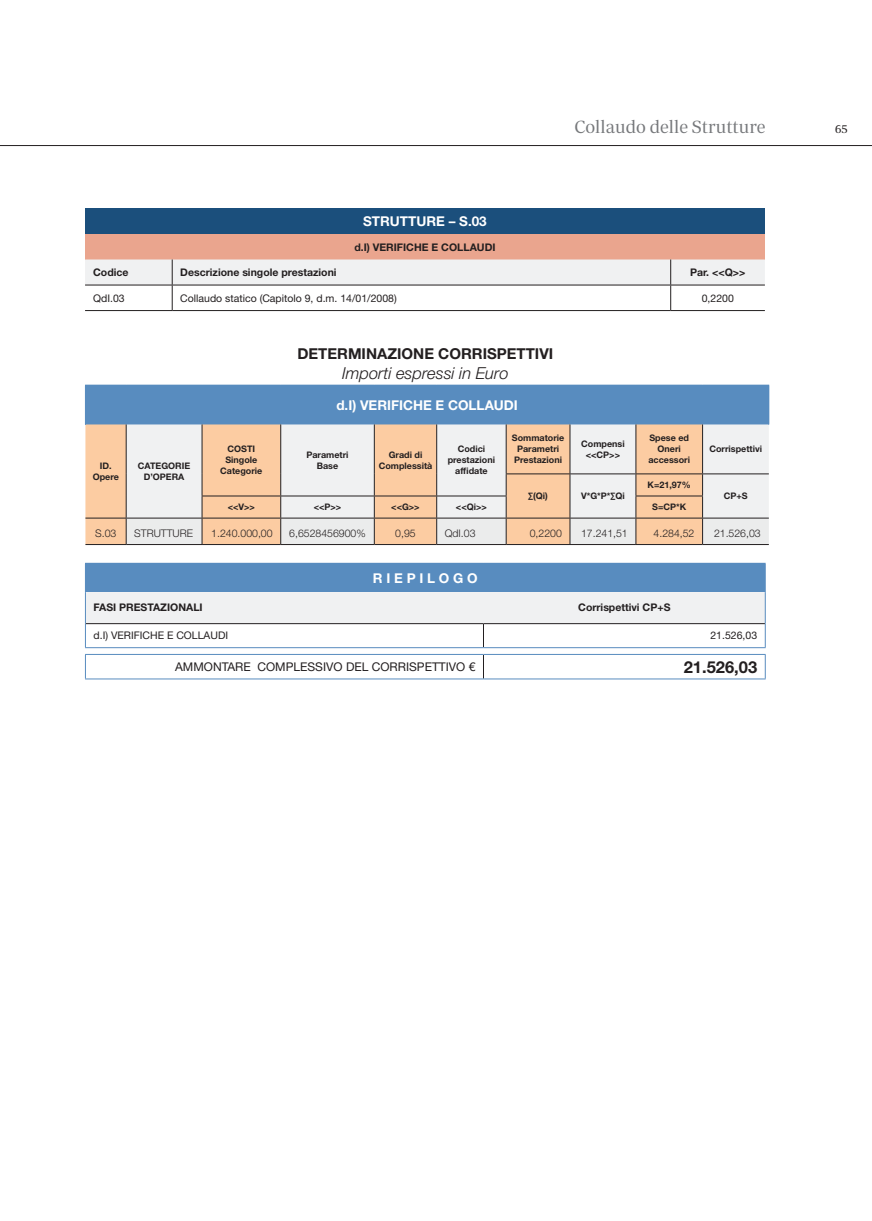
<style>
.page{position:relative;width:872px;height:1221px;background:#fff}
.page>*{position:absolute;margin:0;border:0;box-sizing:border-box;transform-origin:0 0}
.t1{font:18px "Periodico Display Lg";color:#76787b}
.t2{font:italic 300 16.5px "Helvetica Neue LT Std";color:#231f20}
.t3{font:700 16.5px "Helvetica Neue LT Std";color:#231f20}
.t4{font:700 15px "Helvetica Neue LT Std";color:#231f20}
.t5{font:700 13.5px "Helvetica Neue LT Std";color:#fff}
.t6{font:12px "Helvetica Neue LT Std";color:#231f20}
.t7{font:12px "Periodico Display Lg";color:#231f20}
.t8{font:700 10.5px "Helvetica Neue LT Std";color:#231f20}
.t9{font:10.5px "Helvetica Neue LT Std";color:#231f20}
.t10{font:300 10.5px "Helvetica Neue LT Std";color:#231f20}
.t11{font:700 9px/10.8px "Helvetica Neue LT Std";color:#231f20;text-align:center}
</style>
<div class="page">
<hr style="left:0;top:145px;width:872px;height:1px;background:#231f20">
<div style="left:85px;top:208px;width:680px;height:26px;background:#1b4f7c"></div>
<div style="left:85px;top:234px;width:680px;height:25px;background:#eaa58e"></div>
<hr style="left:85px;top:310px;width:87px;height:1px;background:#231f20">
<hr style="left:172px;top:310px;width:498px;height:1px;background:#231f20">
<svg style="left:85px;top:259px;width:680px;height:51px"></svg>
<hr style="left:670px;top:310px;width:95px;height:1px;background:#231f20">
<div style="left:85px;top:385px;width:684px;height:39px;background:#588cbf"></div>
<div style="left:85px;top:424px;width:41px;height:120px;background:#fccca2"></div>
<svg style="left:127px;top:424px;width:642px;height:50px;fill:#f0f1f2"></svg>
<hr style="left:506px;top:473px;width:64px;height:1px;background:#231f20">
<hr style="left:570px;top:473px;width:66px;height:1px;background:#231f20">
<hr style="left:636px;top:473px;width:66px;height:1px;background:#231f20">
<hr style="left:702px;top:473px;width:67px;height:1px;background:#231f20">
<hr style="left:126px;top:424px;width:1px;height:50px;background:#231f20">
<hr style="left:202px;top:424px;width:1px;height:50px;background:#231f20">
<hr style="left:280px;top:424px;width:1px;height:50px;background:#231f20">
<hr style="left:374px;top:424px;width:1px;height:50px;background:#231f20">
<hr style="left:436px;top:424px;width:1px;height:50px;background:#231f20">
<hr style="left:506px;top:424px;width:1px;height:49px;background:#231f20">
<hr style="left:569px;top:424px;width:1px;height:49px;background:#231f20">
<hr style="left:635px;top:424px;width:1px;height:49px;background:#231f20">
<hr style="left:702px;top:424px;width:1px;height:49px;background:#231f20">
<hr style="left:85px;top:517px;width:41px;height:1px;background:#231f20">
<hr style="left:85px;top:544px;width:41px;height:1px;background:#231f20">
<hr style="left:126px;top:544px;width:76px;height:1px;background:#231f20">
<hr style="left:202px;top:544px;width:79px;height:1px;background:#231f20">
<hr style="left:281px;top:544px;width:93px;height:1px;background:#231f20">
<hr style="left:374px;top:544px;width:63px;height:1px;background:#231f20">
<hr style="left:437px;top:544px;width:69px;height:1px;background:#231f20">
<hr style="left:506px;top:544px;width:64px;height:1px;background:#231f20">
<hr style="left:570px;top:544px;width:66px;height:1px;background:#231f20">
<hr style="left:636px;top:544px;width:66px;height:1px;background:#231f20">
<hr style="left:702px;top:544px;width:67px;height:1px;background:#231f20">
<svg style="left:126px;top:474px;width:643px;height:70px"></svg>
<svg style="left:85px;top:563px;width:681px;height:84px"></svg>
<hr style="left:85px;top:647px;width:398px;height:1px;background:#588cbf">
<hr style="left:483px;top:647px;width:282px;height:1px;background:#588cbf">
<svg style="left:85px;top:654px;width:681px;height:25px"></svg>
<hr style="left:85px;top:678px;width:398px;height:1px;background:#588cbf">
<hr style="left:483px;top:678px;width:282px;height:1px;background:#588cbf">
<h3 class="t5" style="left:363px;top:213px;width:125px">STRUTTURE – S.03</h3>
<p class="t8" style="left:354px;top:240px;width:143px">d.I) VERIFICHE E COLLAUDI</p>
<h1 class="t1" style="left:574px;top:116px;width:193px">Collaudo delle Strutture</h1>
<h3 class="t7" style="left:835px;top:122px;width:14px">65</h3>
<p class="t8" style="left:93px;top:265px;width:37px">Codice</p>
<p class="t8" style="left:180px;top:265px;width:158px">Descrizione singole prestazioni</p>
<p class="t8" style="left:690px;top:265px;width:57px">Par. &lt;&lt;Q&gt;&gt;</p>
<p class="t9" style="left:93px;top:291px;width:33px">QdI.03</p>
<p class="t9" style="left:180px;top:291px;width:218px">Collaudo statico (Capitolo 9, d.m. 14/01/2008)</p>
<p class="t9" style="left:701px;top:291px;width:34px">0,2200</p>
<p class="t11" style="left:93px;top:460px;width:28px">ID.<br>Opere</p>
<p class="t11" style="left:138px;top:460px;width:54px">CATEGORIE<br>D’OPERA</p>
<h3 class="t4" style="left:297px;top:344px;width:257px">DETERMINAZIONE CORRISPETTIVI</h3>
<h2 class="t2" style="left:342px;top:363px;width:168px">Importi espressi in Euro</h2>
<h3 class="t5" style="left:336px;top:396px;width:183px">d.I) VERIFICHE E COLLAUDI</h3>
<p class="t11" style="left:220px;top:443px;width:44px">COSTI<br>Singole<br>Categorie</p>
<p class="t11" style="left:306px;top:449px;width:44px">Parametri<br>Base</p>
<p class="t11" style="left:379px;top:449px;width:55px">Gradi di<br>Complessità</p>
<p class="t11" style="left:448px;top:443px;width:49px">Codici prestazioni affidate</p>
<p class="t11" style="left:512px;top:432px;width:54px">Sommatorie<br>Parametri<br>Prestazioni</p>
<p class="t11" style="left:581px;top:438px;width:45px">Compensi &lt;&lt;CP&gt;&gt;</p>
<p class="t11" style="left:648px;top:432px;width:43px">Spese ed<br>Oneri accessori</p>
<p class="t11" style="left:709px;top:443px;width:54px">Corrispettivi</p>
<p class="t11" style="left:528px;top:490px;width:21px">∑(Qi)</p>
<p class="t11" style="left:581px;top:490px;width:45px">V*G*P*∑Qi</p>
<p class="t11" style="left:647px;top:479px;width:45px">K=21,97%</p>
<p class="t11" style="left:723px;top:490px;width:25px">CP+S</p>
<p class="t11" style="left:228px;top:501px;width:29px">&lt;&lt;V&gt;&gt;</p>
<p class="t11" style="left:314px;top:501px;width:29px">&lt;&lt;P&gt;&gt;</p>
<p class="t11" style="left:391px;top:501px;width:30px">&lt;&lt;G&gt;&gt;</p>
<p class="t11" style="left:456px;top:501px;width:32px">&lt;&lt;Qi&gt;&gt;</p>
<p class="t11" style="left:652px;top:501px;width:36px">S=CP*K</p>
<p class="t10" style="left:95px;top:527px;width:23px">S.03</p>
<p class="t10" style="left:134px;top:527px;width:60px">STRUTTURE</p>
<p class="t10" style="left:211px;top:527px;width:63px">1.240.000,00</p>
<p class="t10" style="left:289px;top:527px;width:78px">6,6528456900%</p>
<p class="t10" style="left:395px;top:527px;width:22px">0,95</p>
<p class="t10" style="left:445px;top:527px;width:32px">QdI.03</p>
<p class="t10" style="left:530px;top:527px;width:34px">0,2200</p>
<p class="t10" style="left:581px;top:527px;width:48px">17.241,51</p>
<p class="t10" style="left:653px;top:527px;width:42px">4.284,52</p>
<p class="t10" style="left:714px;top:527px;width:48px">21.526,03</p>
<h3 class="t5" style="left:373px;top:569px;width:106px">R I E P I L O G O</h3>
<p class="t8" style="left:94px;top:601px;width:111px">FASI PRESTAZIONALI</p>
<p class="t8" style="left:578px;top:601px;width:94px">Corrispettivi CP+S</p>
<p class="t9" style="left:94px;top:629px;width:136px">d.I) VERIFICHE E COLLAUDI</p>
<p class="t9" style="left:710px;top:629px;width:48px">21.526,03</p>
<h3 class="t6" style="left:175px;top:659px;width:302px">AMMONTARE COMPLESSIVO DEL CORRISPETTIVO €</h3>
<h2 class="t3" style="left:683px;top:656px;width:75px">21.526,03</h2>
</div>
